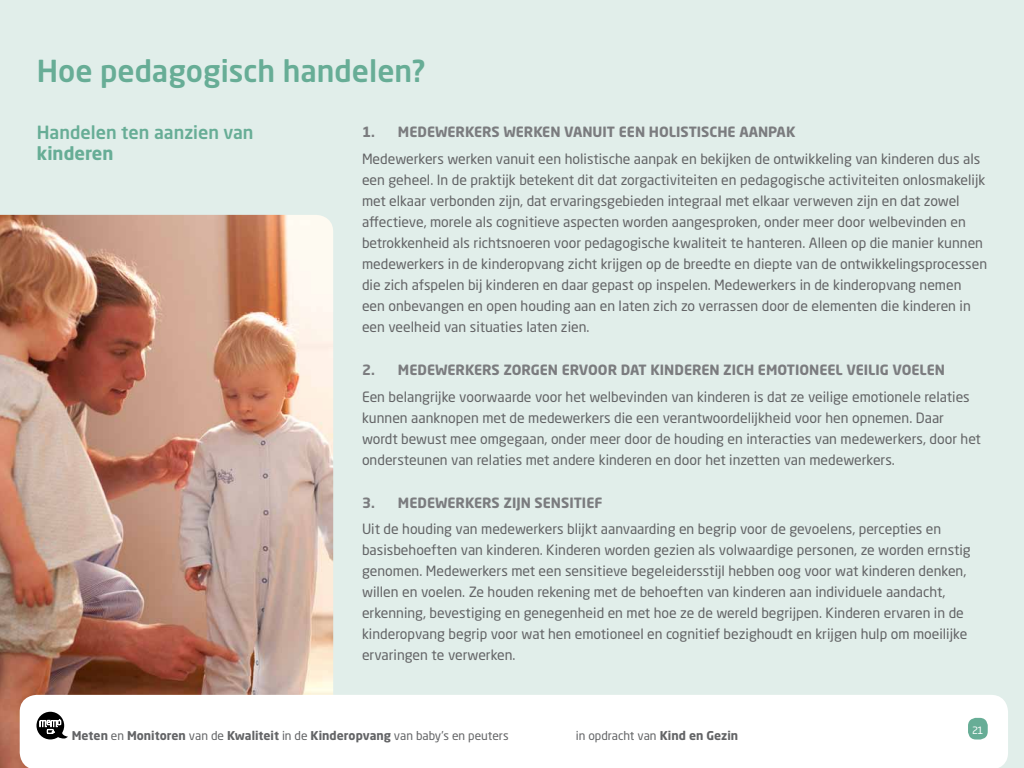
<style>
.page{position:relative;width:1024px;height:768px;background:#e1eeea}
.page>*{position:absolute;margin:0;border:0;box-sizing:border-box;transform-origin:0 0}
.t1{font:500 30px "Neo Sans Pro";color:#67ad96}
.t2{font:500 18px "Neo Sans Pro";color:#67ad96}
.t3{font:700 18px "Neo Sans Pro";color:#67ad96}
.t4{font:14px/21px "Neo Sans Pro";color:#636466}
.t5{font:700 14px "Neo Sans Pro";color:#7b7c7f}
.t6{font:700 12px "Neo Sans Pro";color:#636466}
.t7{font:12px "Neo Sans Pro";color:#636466}
.t8{font:10px "Neo Sans Pro";color:#fff}
.s1{font-weight:400}
.s2{font-weight:700}
</style>
<div class="page">
<img style="left:0;top:215px;width:333px;height:553px">
<div style="left:20px;top:695px;width:988px;height:73px;background:#fff"></div>
<div style="left:968px;top:718px;width:20px;height:22px;background:#67ad96;border-radius:8px"></div>
<div style="left:36px;top:712px;width:28px;height:27px;background:#000;border-radius:50%"></div>
<svg style="left:39px;top:719px;width:29px;height:20px"></svg>
<h1 class="t1" style="left:37px;top:52px;width:390px">Hoe pedagogisch handelen?</h1>
<p class="t2" style="left:37px;top:121px;width:218px">Handelen ten aanzien van</p>
<p class="t3" style="left:37px;top:142px;width:78px">KINDEREN</p>
<p class="t5" style="left:362px;top:123px;width:425px">1. MEDEWERKERS WERKEN VANUIT EEN HOLISTISCHE AANPAK</p>
<p class="t4" style="left:362px;top:148px;width:627px">Medewerkers werken vanuit een holistische aanpak en bekijken de ontwikkeling van kinderen dus als een geheel. I n de praktijk betekent dit dat zorgactiviteiten en pedagogische activiteiten onlosmakelijk met elkaar verbonden zijn, dat ervaringsgebieden integraal met elkaar verweven zijn en dat zowel affectieve, morele als cognitieve aspecten worden aangesproken, onder meer door welbevinden en betrokkenheid als richtsnoeren voor pedagogische kwaliteit te hanteren. Alleen op die manier kunnen medewerkers in de kinderopvang zicht krijgen op de breedte en diepte van de ontwikkelingsprocessen die zich afspelen bij kinderen en daar gepast op inspelen. Medewerkers in de kinderopvang nemen een onbevangen en open houding aan en laten zich zo verrassen door de elementen die kinderen in een veelheid van situaties laten zien.</p>
<p class="t5" style="left:362px;top:361px;width:221px">2. MEDEWERKERS ZORGEN ERVOO</p>
<p class="t5" style="left:608px;top:361px;width:161px">R DAT KINDEREN ZICH EMO</p>
<p class="t5" style="left:787px;top:361px;width:41px">TIONEEL</p>
<p class="t5" style="left:847px;top:361px;width:56px">VEILIG VOELE</p>
<p class="t5" style="left:935px;top:361px;width:12px">N</p>
<p class="t4" style="left:362px;top:386px;width:620px">Een belangrijke voorwaarde voor het welbevinden van kinderen is dat ze veilige emotionele relaties kunnen aanknopen met de medewerkers die een verantwoordelijkheid voor hen opnemen. Daar wordt bewust mee omgegaan, onder meer door de houding en interacties van medewerkers, door het ondersteunen van relaties met andere kinderen en door het inzetten van medewerkers.</p>
<p class="t5" style="left:362px;top:494px;width:242px">3. MEDEWERKERS ZIJN SENSITIEF</p>
<p class="t4" style="left:362px;top:518px;width:610px">Uit de houding van medewerkers blijkt aanvaarding en begrip voor de gevoelens, percepties en basisbehoeften van kinderen. Kinderen worden gezien als volwaardige personen, ze worden ernstig genomen. Medewerkers met een sensitieve begeleidersstijl hebben oog voor wat kinderen denken, willen en voelen. Ze houden rekening met de behoeften van kinderen aan individuele aandacht, erkenning, bevestiging en genegenheid en met hoe ze de wereld begrijpen. Kinderen ervaren in de kinderopvang begrip voor wat hen emotioneel en cognitief bezighoudt en krijgen hulp om moeilijke ervaringen te verwerken.</p>
<p class="t6" style="left:72px;top:728px;width:438px">METEN <span class="s1">en</span> MONITOREN <span class="s1">van de</span> KWALITEIT <span class="s1">in de</span> KINDEROPVANG <span class="s1">van baby’s en peuters</span></p>
<p class="t7" style="left:576px;top:728px;width:164px">in opdracht van <span class="s2">KIND EN GEZIN</span></p>
<p class="t8" style="left:972px;top:724px;width:13px">21</p>
</div>
